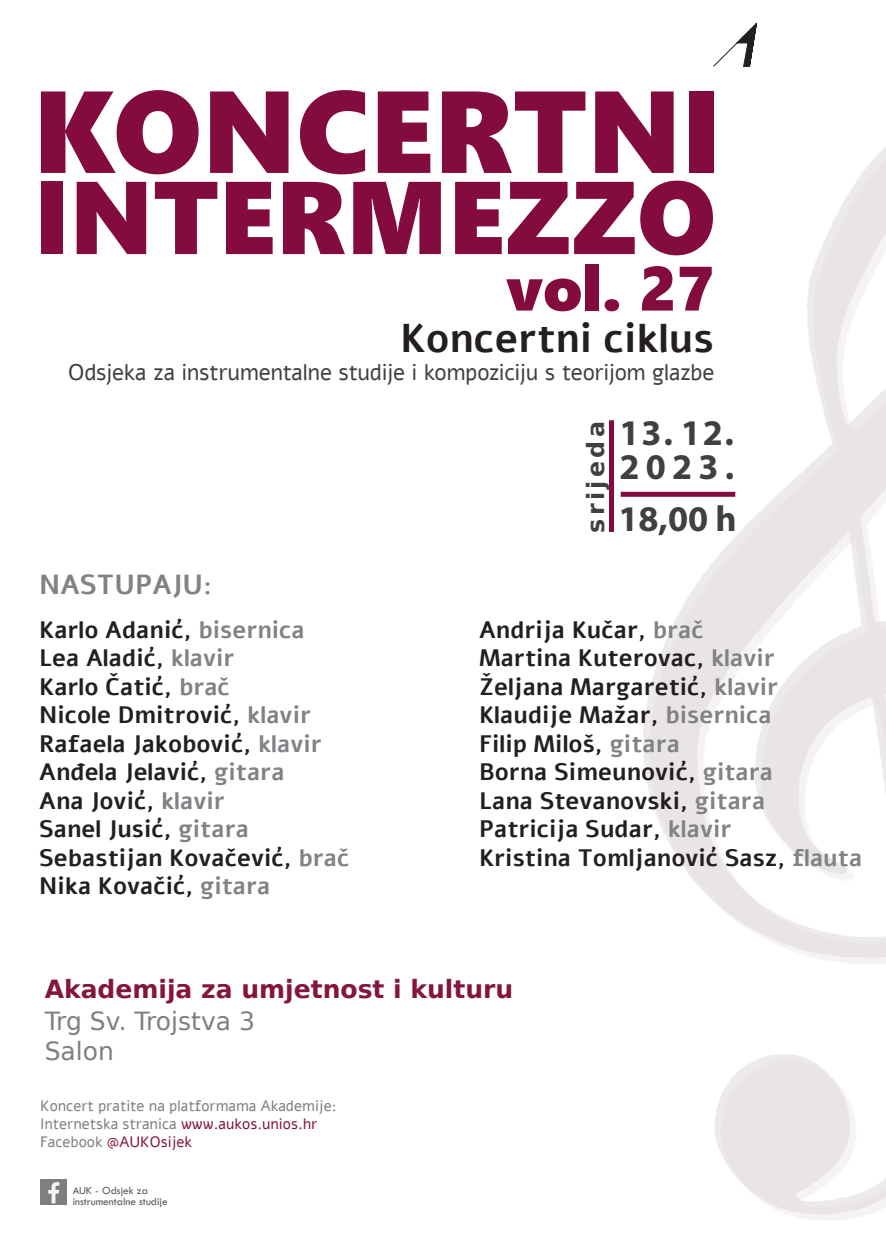
<style>
.page{position:relative;width:886px;height:1241px;background:#fff}
.page>*{position:absolute;margin:0;border:0;box-sizing:border-box;transform-origin:0 0}
.t1{font:116.25px "Segoe UI Black";color:#830b3e}
.t2{font:103.12px "Segoe UI Black";color:#830b3e}
.t3{font:62.5px "Segoe UI Black";color:#830b3e}
.t4{font:700 40px "Alef";color:#231f20}
.t5{font:700 36.25px "Myriad Pro";letter-spacing:.05em;color:#404040}
.t6{font:700 27.5px "Alef";color:#808285}
.t7{font:700 25px "DejaVu Sans";color:#83163f}
.t8{font:25px/30px "DejaVu Sans";color:#7e7f82}
.t9{font:700 23.75px/28.5px "Alef";color:#231f20}
.t10{font:700 23.75px "DejaVu Sans";letter-spacing:.145em;color:#404040}
.t11{font:22.5px "Alef";letter-spacing:-.02em;color:#404040}
.t12{font:15px/18px "Alef";color:#7e7f82}
.t13{font:11.25px/11.2px "Tw Cen";color:#231f20}
.s1{color:#808285}
.s2{color:#83163f}
</style>
<div class="page">
<img style="left:40px;top:146px;width:846px;height:1074px">
<img style="left:41px;top:1179px;width:25px;height:25px">
<svg style="left:713px;top:22px;width:44px;height:45px"></svg>
<div style="left:621px;top:491px;width:114px;height:5px;background:#830b3e"></div>
<div style="left:609px;top:420px;width:5px;height:112px;background:#830b3e"></div>
<h1 class="t1" style="left:33px;top:47px;width:691px">KONCERTNI</h1>
<h2 class="t2" style="left:34px;top:143px;width:684px">INTERMEZZO</h2>
<h3 class="t3" style="left:506px;top:243px;width:209px">vol. 27</h3>
<h3 class="t4" style="left:400px;top:311px;width:315px">Koncertni ciklus</h3>
<p class="t11" style="left:68px;top:357px;width:648px">Odsjeka za instrumentalne studije i kompoziciju s teorijom glazbe</p>
<p class="t10" style="left:576px;top:533px;width:113px;rotate:-90deg">srijeda</p>
<h3 class="t5" style="left:619px;top:409px;width:116px">13. 12.</h3>
<h3 class="t5" style="left:619px;top:443px;width:116px">2023.</h3>
<h3 class="t5" style="left:618px;top:494px;width:120px">18,00 h</h3>
<p class="t6" style="left:39px;top:566px;width:174px">NASTUPAJU:</p>
<p class="t9" style="left:39px;top:615px;width:312px">Karlo Adanić, <span class="s1">bisernica<br></span>Lea Aladić, <span class="s1">klavir<br></span>Karlo Čatić, <span class="s1">brač<br></span>Nicole Dmitrović, <span class="s1">klavir<br></span>Rafaela Jakobović, <span class="s1">klavir<br></span>Anđela Jelavić, <span class="s1">gitara<br></span>Ana Jović, <span class="s1">klavir<br></span>Sanel Jusić, <span class="s1">gitara<br></span>Sebastijan Kovačević, <span class="s1">brač<br></span>Nika Kovačić, <span class="s1">gitara</span></p>
<p class="t9" style="left:479px;top:615px;width:385px">Andrija Kučar, <span class="s1">brač<br></span>Martina Kuterovac, <span class="s1">klavir<br></span>Željana Margaretić, <span class="s1">klavir<br></span>Klaudije Mažar, <span class="s1">bisernica<br></span>Filip Miloš, <span class="s1">gitara<br></span>Borna Simeunović, <span class="s1">gitara<br></span>Lana Stevanovski, <span class="s1">gitara<br></span>Patricija Sudar, <span class="s1">klavir<br></span>Kristina Tomljanović Sasz, <span class="s1">flauta</span></p>
<p class="t7" style="left:45px;top:968px;width:470px">Akademija za umjetnost i kulturu</p>
<p class="t8" style="left:45px;top:1005px;width:212px">Trg Sv. Trojstva 3<br>Salon</p>
<p class="t12" style="left:40px;top:1096px;width:298px">Koncert pratite na platformama Akademije:<br>Internetska stranica <span class="s2">www.aukos.unios.hr<br></span>Facebook <span class="s2">@AUKOsijek</span></p>
<p class="t13" style="left:73px;top:1184px;width:97px">AUK - Odsjek za instrumentalne studije</p>
</div>
